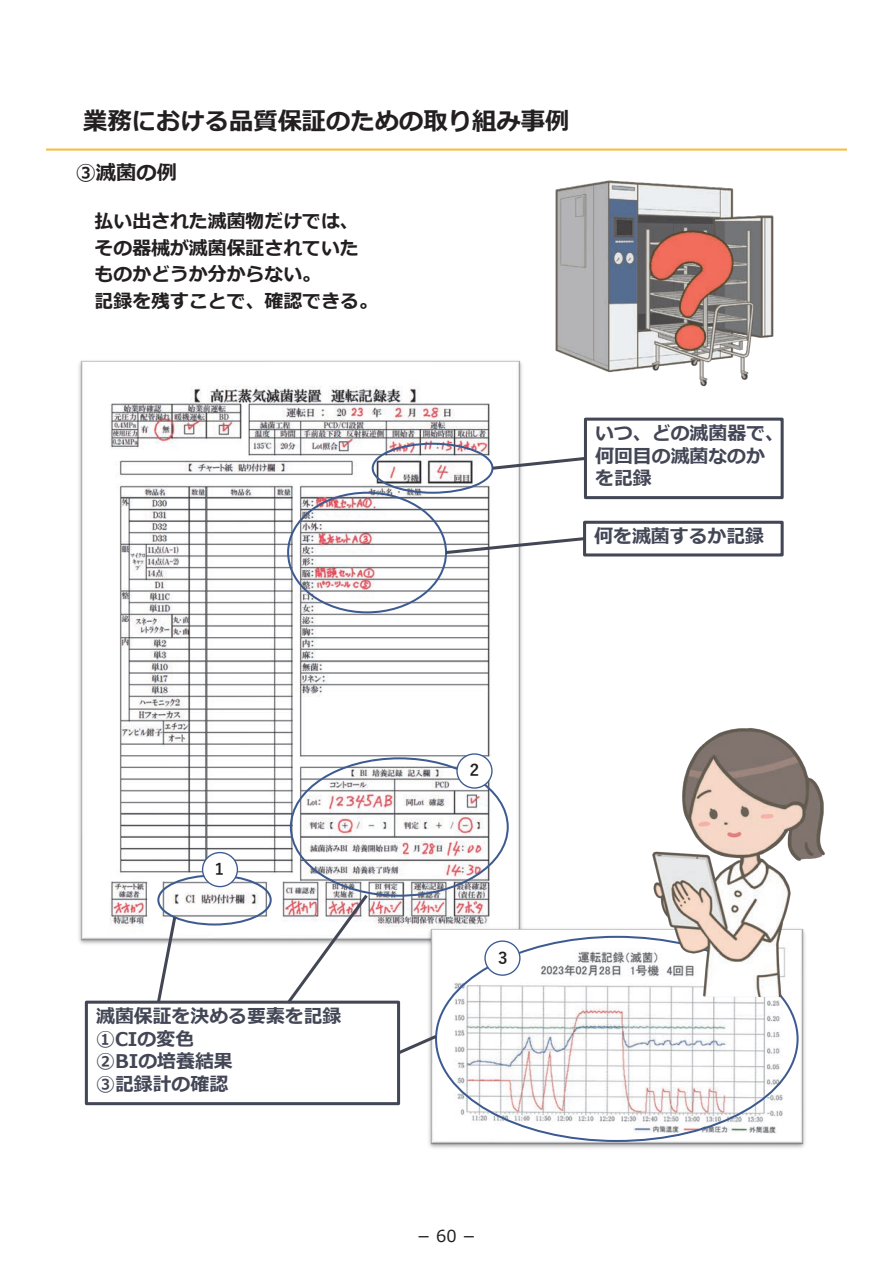
<style>
.page{position:relative;width:893px;height:1263px;background:#fff}
.page>*{position:absolute;margin:0;border:0;box-sizing:border-box;transform-origin:0 0}
.t1{font:700 24.3px "Meiryo";color:#231f20}
.t2{font:700 20.25px "Meiryo";color:#231f20}
.t3{font:700 18.9px/22.6px "Meiryo";color:#424655}
.t4{font:700 18.9px/26.7px "Meiryo";color:#231f20}
.t5{font:16.5px "Meiryo";color:#231f20}
.t6{font:700 16.2px "Yu Gothic";color:#231f20}
</style>
<div class="page">
<hr style="left:46px;top:149px;width:801px;height:2px;background:#fdb93a">
<img style="left:79px;top:360px;width:443px;height:584px">
<div style="left:584px;top:418px;width:200px;height:81px;border:3px solid #424655"></div>
<div style="left:583px;top:521px;width:201px;height:35px;border:3px solid #424655"></div>
<div style="left:372px;top:443px;width:121px;height:51px;border:2px solid #3d5b91;border-radius:50%"></div>
<svg style="left:284px;top:891px;width:87px;height:110px"></svg>
<svg style="left:489px;top:455px;width:99px;height:17px"></svg>
<div style="left:157px;top:874px;width:115px;height:51px;border:2px solid #3d5b91;border-radius:50%"></div>
<svg style="left:443px;top:535px;width:145px;height:21px"></svg>
<svg style="left:155px;top:914px;width:23px;height:87px"></svg>
<img style="left:425px;top:925px;width:380px;height:223px">
<div style="left:85px;top:1001px;width:315px;height:104px;border:3px solid #424655"></div>
<svg style="left:396px;top:1032px;width:44px;height:25px"></svg>
<img style="left:555px;top:180px;width:219px;height:207px">
<img style="left:614px;top:213px;width:156px;height:155px">
<img style="left:604px;top:728px;width:221px;height:275px">
<div style="left:203px;top:852px;width:34px;height:34px;background:#fff;border-radius:50%"></div>
<div style="left:202px;top:852px;width:36px;height:35px;border:1px solid #3d5b91;border-radius:50%"></div>
<div style="left:457px;top:754px;width:35px;height:34px;background:#fff;border-radius:50%"></div>
<div style="left:456px;top:753px;width:37px;height:36px;border:1px solid #3d5b91;border-radius:50%"></div>
<div style="left:485px;top:941px;width:35px;height:34px;background:#fff;border-radius:50%"></div>
<div style="left:484px;top:940px;width:37px;height:36px;border:1px solid #3d5b91;border-radius:50%"></div>
<p class="t1" style="left:83px;top:104px;width:487px">業務における品質保証のための取り組み事例</p>
<p class="t2" style="left:76px;top:159px;width:103px">③滅菌の例</p>
<p class="t4" style="left:95px;top:208px;width:285px">払い出された滅菌物だけでは、その器械が滅菌保証されていたものかどうか分からない。<br>記録を残すことで、確認できる。</p>
<p class="t3" style="left:595px;top:423px;width:190px">いつ、どの滅菌器で、何回目の滅菌なのかを記録</p>
<p class="t3" style="left:594px;top:526px;width:171px">何を滅菌するか記録</p>
<p class="t6" style="left:215px;top:860px;width:11px">1</p>
<p class="t3" style="left:96px;top:1006px;width:247px">滅菌保証を決める要素を記録<br>①CIの変色<br>②BIの培養結果<br>③記録計の確認</p>
<p class="t6" style="left:470px;top:760px;width:11px">2</p>
<p class="t6" style="left:498px;top:949px;width:11px">3</p>
<p class="t5" style="left:416px;top:1224px;width:63px">－60－</p>
</div>
